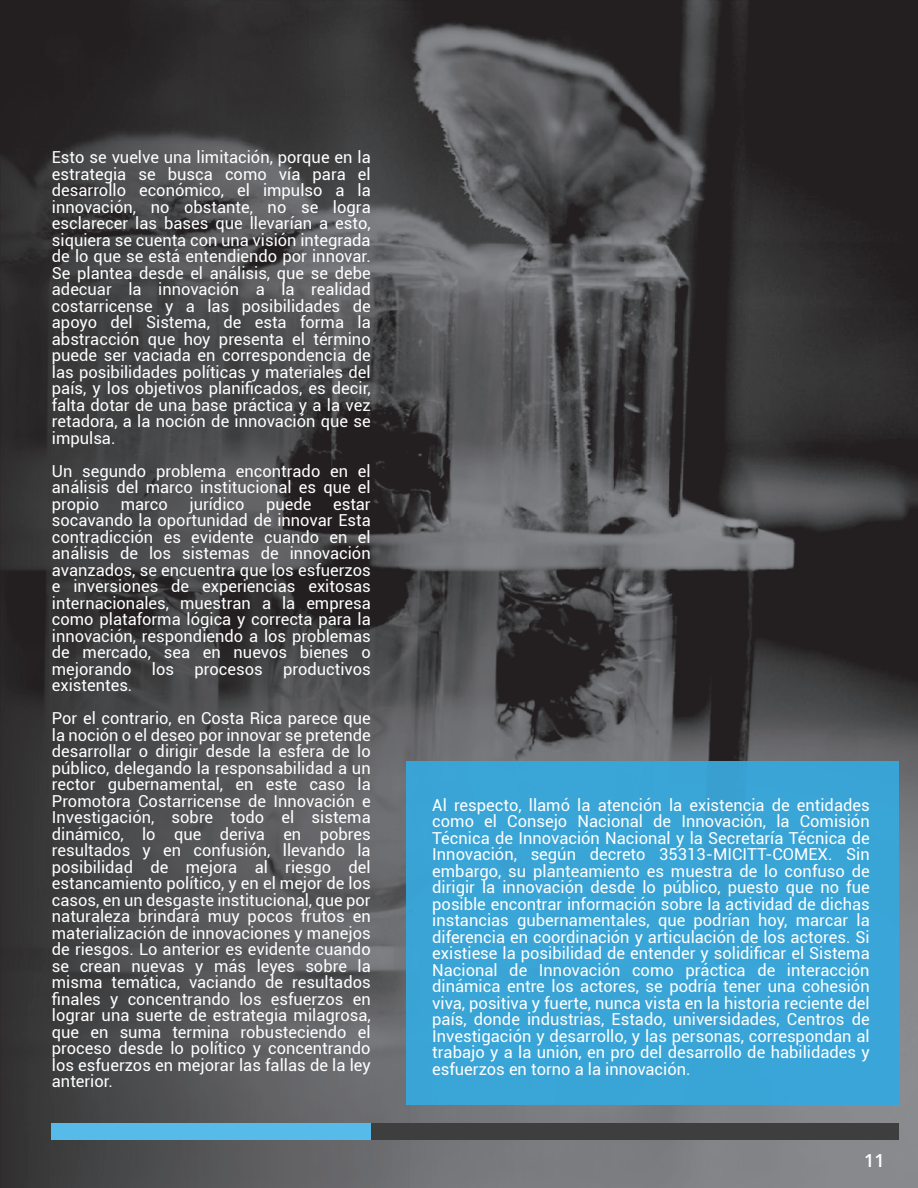
<style>
.page{position:relative;width:918px;height:1188px;background:#fff}
.page>*{position:absolute;margin:0;border:0;box-sizing:border-box;transform-origin:0 0}
.t1{font:600 18px "Open Sans";color:#fff}
.t2{font:16.5px/16.5px "Roboto";color:#fff;text-align:justify}
.t3{font:16.5px "Roboto Regular 2";color:#fff}
</style>
<div class="page">
<img style="left:0;top:0;width:918px;height:620px">
<img style="left:256px;top:620px;width:662px;height:156px">
<img style="left:0;top:620px;width:256px;height:568px">
<img style="left:869px;top:776px;width:49px;height:412px">
<img style="left:255px;top:776px;width:153px;height:412px">
<img style="left:408px;top:1105px;width:461px;height:83px">
<div style="left:406px;top:761px;width:492px;height:344px;background:#39a5d7"></div>
<div style="left:371px;top:1123px;width:527px;height:16px;background:#3e3e3f"></div>
<div style="left:52px;top:1123px;width:319px;height:16px;background:#56bbe9"></div>
<p class="t2" style="left:52px;top:148px;width:320px">Esto se vuelve una limitación, porque en la estrategia se busca como vía para el desarrollo económico, el impulso a la innovación, no obstante, no se logra esclarecer las bases que llevarían a esto, siquiera se cuenta con una visión integrada de lo que se está entendiendo por innovar.<br>Se plantea desde el análisis, que se debe adecuar la innovación a la realidad costarricense y a las posibilidades de apoyo del Sistema, de esta forma la abstracción que hoy presenta el término puede ser vaciada en correspondencia de las posibilidades políticas y materiales del</p>
<p class="t3" style="left:52px;top:377px;width:320px">país, y los objetivos planificados, es decir,</p>
<p class="t2" style="left:52px;top:396px;width:320px">falta dotar de una base práctica y a la vez retadora, a la noción de innovación que se impulsa.</p>
<p class="t2" style="left:52px;top:462px;width:320px">Un segundo problema encontrado en el análisis del marco institucional es que el propio</p>
<p class="t2" style="left:121px;top:495px;width:49px">marco</p>
<p class="t2" style="left:189px;top:495px;width:57px">jurídico</p>
<p class="t2" style="left:266px;top:495px;width:47px">puede</p>
<p class="t2" style="left:52px;top:495px;width:320px;text-indent:281px">estar socavando la oportunidad de innovar Esta contradicción es evidente cuando en el análisis de los sistemas de innovación avanzados, se encuentra que los esfuerzos e inversiones de experiencias exitosas internacionales, muestran a la empresa como plataforma lógica y correcta para la innovación, respondiendo a los problemas de mercado, sea en nuevos bienes o mejorando los procesos productivos existentes.</p>
<p class="t2" style="left:52px;top:709px;width:320px">Por el contrario, en Costa Rica parece que la noción o el deseo por innovar se pretende desarrollar o dirigir desde la esfera de lo público, delegando la responsabilidad a un rector gubernamental, en este caso la Promotora Costarricense de Innovación e Investigación, sobre todo el sistema dinámico, lo que deriva en pobres resultados y en confusión, llevando la posibilidad de mejora al riesgo del estancamiento político, y en el mejor de los casos, en un desgaste institucional, que por naturaleza brindará muy pocos frutos en materialización de innovaciones y manejos de riesgos. Lo anterior es evidente cuando se crean nuevas y más leyes sobre la misma temática, vaciando de resultados</p>
<p class="t3" style="left:52px;top:987px;width:320px">finales y concentrando los esfuerzos en</p>
<p class="t2" style="left:52px;top:1006px;width:320px">lograr una suerte de estrategia milagrosa, que en suma termina robusteciendo el proceso desde lo político y concentrando los esfuerzos en mejorar las fallas de la ley anterior.</p>
<p class="t2" style="left:432px;top:796px;width:439px">Al respecto, llamó la atención la existencia de entidades como el Consejo Nacional de Innovación, la Comisión Técnica de Innovación Nacional y la Secretaría Técnica de Innovación, según decreto 35313-MICITT-COMEX. Sin embargo, su planteamiento es muestra de lo confuso de dirigir la innovación desde lo público, puesto que no fue posible encontrar información sobre la actividad de dichas instancias gubernamentales, que podrían hoy, marcar la diferencia en coordinación y articulación de los actores. Si</p>
<p class="t3" style="left:432px;top:942px;width:439px">existiese la posibilidad de entender y solidificar el Sistema</p>
<p class="t2" style="left:432px;top:961px;width:439px">Nacional de Innovación como práctica de interacción dinámica entre los actores, se podría tener una cohesión viva, positiva y fuerte, nunca vista en la historia reciente del país, donde industrias, Estado, universidades, Centros de Investigación y desarrollo, y las personas, correspondan al trabajo y a la unión, en pro del desarrollo de habilidades y esfuerzos en torno a la innovación.</p>
<p class="t1" style="left:864px;top:1148px;width:22px">11</p>
</div>
